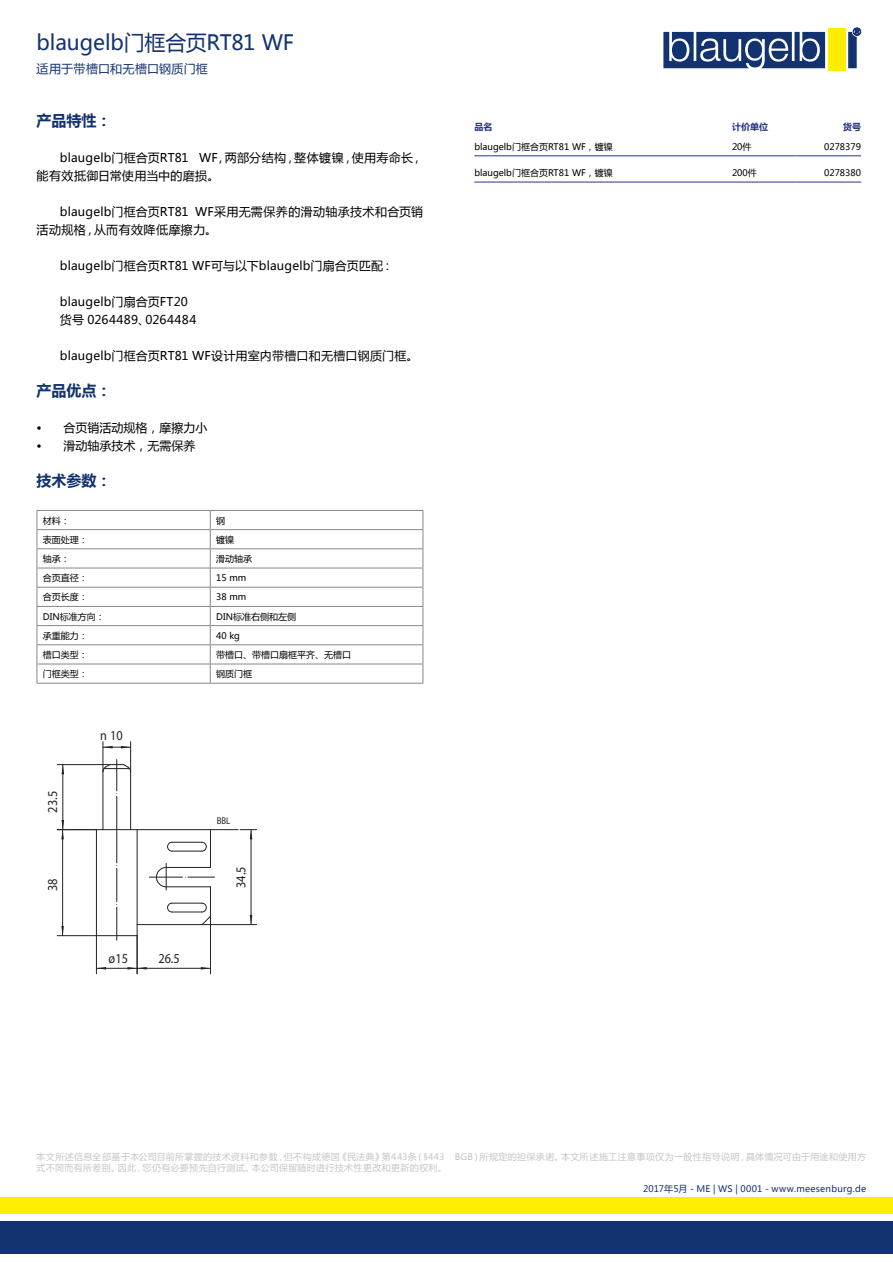
<style>
.page{position:relative;width:893px;height:1263px;background:#fff}
.page>*{position:absolute;margin:0;border:0;box-sizing:border-box;transform-origin:0 0}
.t1{font:21px "Microsoft Ya Hei";letter-spacing:-.005em;color:#133370}
.t2{font:700 15px "Microsoft Ya Hei";color:#133370}
.t3{font:13.65px "Myriad Pro";color:#222221;scale:.9 1}
.t4{font:12px/18px "Microsoft Ya Hei";letter-spacing:.015em;color:#000}
.t5{font:12px "Microsoft Ya Hei";letter-spacing:.02em;color:#133370}
.t6{font:9.75px "Myriad Pro";color:#222221;scale:.9 1}
.t7{font:9px "Microsoft Ya Hei";color:#000}
.t8{font:9px/10.8px "Microsoft Ya Hei";letter-spacing:.04em;color:#c6c6c6}
.t9{font:9px "Microsoft Ya Hei";letter-spacing:.025em;color:#133370}
.t10{font:700 9px "Microsoft Ya Hei";color:#283583}
</style>
<div class="page">
<div style="left:0;top:1222px;width:893px;height:32px;background:#133370"></div>
<div style="left:0;top:1197px;width:893px;height:17px;background:#ffed00"></div>
<svg style="left:663px;top:28px;width:198px;height:40px"></svg>
<div style="left:828px;top:29px;width:17px;height:42px;background:#ffed00"></div>
<hr style="left:37px;top:510px;width:173px;height:1px;background:#878787">
<hr style="left:210px;top:510px;width:213px;height:1px;background:#878787">
<svg style="left:210px;top:511px;width:1px;height:172px"></svg>
<hr style="left:37px;top:529px;width:173px;height:1px;background:#878787">
<hr style="left:210px;top:529px;width:213px;height:1px;background:#878787">
<hr style="left:37px;top:548px;width:173px;height:1px;background:#878787">
<hr style="left:210px;top:548px;width:213px;height:1px;background:#878787">
<hr style="left:37px;top:568px;width:173px;height:1px;background:#878787">
<hr style="left:210px;top:568px;width:213px;height:1px;background:#878787">
<hr style="left:37px;top:587px;width:173px;height:1px;background:#878787">
<hr style="left:210px;top:587px;width:213px;height:1px;background:#878787">
<hr style="left:37px;top:606px;width:173px;height:1px;background:#878787">
<hr style="left:210px;top:606px;width:213px;height:1px;background:#878787">
<hr style="left:37px;top:625px;width:173px;height:1px;background:#878787">
<hr style="left:210px;top:625px;width:213px;height:1px;background:#878787">
<hr style="left:37px;top:644px;width:173px;height:1px;background:#878787">
<hr style="left:210px;top:644px;width:213px;height:1px;background:#878787">
<hr style="left:37px;top:664px;width:173px;height:1px;background:#878787">
<svg style="left:37px;top:511px;width:1px;height:172px"></svg>
<hr style="left:210px;top:664px;width:213px;height:1px;background:#878787">
<svg style="left:423px;top:511px;width:1px;height:172px"></svg>
<hr style="left:37px;top:683px;width:173px;height:1px;background:#878787">
<hr style="left:210px;top:683px;width:213px;height:1px;background:#878787">
<hr style="left:131px;top:829px;width:79px;height:1px;background:#222221">
<hr style="left:96px;top:935px;width:41px;height:1px;background:#222221">
<hr style="left:137px;top:830px;width:1px;height:106px;background:#222221">
<hr style="left:137px;top:924px;width:65px;height:1px;background:#222221">
<hr style="left:172px;top:851px;width:30px;height:1px;background:#222221">
<hr style="left:172px;top:842px;width:30px;height:1px;background:#222221">
<hr style="left:210px;top:830px;width:1px;height:37px;background:#222221">
<svg style="left:167px;top:842px;width:5px;height:9px"></svg>
<svg style="left:149px;top:863px;width:66px;height:62px"></svg>
<hr style="left:130px;top:742px;width:1px;height:30px;background:#222221">
<hr style="left:103px;top:742px;width:1px;height:30px;background:#222221">
<svg style="left:103px;top:746px;width:28px;height:2px"></svg>
<hr style="left:96px;top:968px;width:41px;height:1px;background:#222221">
<hr style="left:96px;top:936px;width:1px;height:38px;background:#222221">
<svg style="left:96px;top:967px;width:10px;height:2px"></svg>
<hr style="left:251px;top:830px;width:1px;height:94px;background:#222221">
<hr style="left:202px;top:924px;width:55px;height:1px;background:#222221">
<svg style="left:202px;top:829px;width:55px;height:22px"></svg>
<svg style="left:250px;top:915px;width:2px;height:9px"></svg>
<hr style="left:137px;top:968px;width:73px;height:1px;background:#222221">
<hr style="left:137px;top:936px;width:1px;height:38px;background:#222221">
<hr style="left:210px;top:916px;width:1px;height:58px;background:#222221">
<svg style="left:127px;top:967px;width:20px;height:2px"></svg>
<svg style="left:201px;top:967px;width:9px;height:2px"></svg>
<svg style="left:57px;top:760px;width:74px;height:180px"></svg>
<hr style="left:474px;top:155px;width:258px;height:1px;background:#283583">
<hr style="left:732px;top:155px;width:64px;height:1px;background:#283583">
<hr style="left:796px;top:155px;width:65px;height:1px;background:#283583">
<hr style="left:474px;top:182px;width:258px;height:1px;background:#283583">
<hr style="left:732px;top:182px;width:64px;height:1px;background:#283583">
<hr style="left:796px;top:182px;width:65px;height:1px;background:#283583">
<h1 class="t1" style="left:37px;top:28px;width:259px">blaugelb门框合页RT81 WF</h1>
<p class="t5" style="left:37px;top:61px;width:173px">适用于带槽口和无槽口钢质门框</p>
<p class="t2" style="left:37px;top:110px;width:76px">产品特性：</p>
<p class="t4" style="left:37px;top:148px;width:388px;text-indent:23px">blaugelb门框合页RT81 WF，两部分结构，整体镀镍，使用寿命长，能有效抵御日常使用当中的磨损。</p>
<p class="t4" style="left:37px;top:202px;width:388px;text-indent:23px">blaugelb门框合页RT81 WF采用无需保养的滑动轴承技术和合页销活动规格，从而有效降低摩擦力。</p>
<p class="t4" style="left:60px;top:256px;width:335px">blaugelb门框合页RT81 WF可与以下blaugelb门扇合页匹配：</p>
<p class="t4" style="left:60px;top:292px;width:138px">blaugelb门扇合页FT20货号 0264489、0264484</p>
<p class="t4" style="left:60px;top:346px;width:360px">blaugelb门框合页RT81 WF设计用室内带槽口和无槽口钢质门框。</p>
<p class="t2" style="left:37px;top:380px;width:76px">产品优点：</p>
<p class="t4" style="left:37px;top:418px;width:172px">• 合页销活动规格，摩擦力小</p>
<p class="t4" style="left:37px;top:436px;width:160px">• 滑动轴承技术，无需保养</p>
<p class="t2" style="left:37px;top:470px;width:76px">技术参数：</p>
<p class="t7" style="left:43px;top:514px;width:28px">材料：</p>
<p class="t7" style="left:216px;top:514px;width:10px">钢</p>
<p class="t7" style="left:43px;top:533px;width:46px">表面处理：</p>
<p class="t7" style="left:216px;top:533px;width:19px">镀镍</p>
<p class="t7" style="left:43px;top:553px;width:28px">轴承：</p>
<p class="t7" style="left:216px;top:553px;width:37px">滑动轴承</p>
<p class="t7" style="left:43px;top:572px;width:46px">合页直径：</p>
<p class="t7" style="left:216px;top:572px;width:32px">15 mm</p>
<p class="t7" style="left:43px;top:591px;width:46px">合页长度：</p>
<p class="t7" style="left:216px;top:591px;width:32px">38 mm</p>
<p class="t7" style="left:43px;top:610px;width:63px">DIN标准方向：</p>
<p class="t7" style="left:216px;top:610px;width:81px">DIN标准右侧和左侧</p>
<p class="t7" style="left:43px;top:629px;width:46px">承重能力：</p>
<p class="t7" style="left:216px;top:629px;width:25px">40 kg</p>
<p class="t7" style="left:43px;top:649px;width:46px">槽口类型：</p>
<p class="t7" style="left:216px;top:649px;width:136px">带槽口、带槽口扇框平齐、无槽口</p>
<p class="t7" style="left:43px;top:668px;width:46px">门框类型：</p>
<p class="t7" style="left:216px;top:668px;width:37px">钢质门框</p>
<p class="t3" style="left:44px;top:813px;width:25px;rotate:-90deg">23.5</p>
<p class="t3" style="left:44px;top:891px;width:16px;rotate:-90deg">38</p>
<p class="t3" style="left:100px;top:727px;width:27px">n 10</p>
<p class="t3" style="left:109px;top:950px;width:23px">ø15</p>
<p class="t3" style="left:158px;top:950px;width:25px">26.5</p>
<p class="t6" style="left:217px;top:815px;width:17px">BBL</p>
<p class="t3" style="left:233px;top:888px;width:25px;rotate:-90deg">34.5</p>
<p class="t10" style="left:474px;top:120px;width:19px">品名</p>
<p class="t10" style="left:732px;top:120px;width:37px">计价单位</p>
<p class="t10" style="left:843px;top:120px;width:19px">货号</p>
<p class="t7" style="left:474px;top:140px;width:140px">blaugelb门框合页RT81 WF，镀镍</p>
<p class="t7" style="left:732px;top:140px;width:21px">20件</p>
<p class="t7" style="left:824px;top:140px;width:38px">0278379</p>
<p class="t7" style="left:474px;top:167px;width:140px">blaugelb门框合页RT81 WF，镀镍</p>
<p class="t7" style="left:732px;top:167px;width:26px">200件</p>
<p class="t7" style="left:824px;top:167px;width:38px">0278380</p>
<p class="t8" style="left:37px;top:1151px;width:831px">本文所述信息全部基于本公司目前所掌握的技术资料和参数，但不构成德国《民法典》第443条（§443 BGB）所规定的担保承诺。本文所述施工注意事项仅为一般性指导说明，具体情况可由于用途和使用方式不同而有所差别。因此，您仍有必要预先自行测试。本公司保留随时进行技术性更改和更新的权利。</p>
<p class="t9" style="left:643px;top:1183px;width:225px">2017年5月 - ME | WS | 0001 - www.meesenburg.de</p>
</div>
